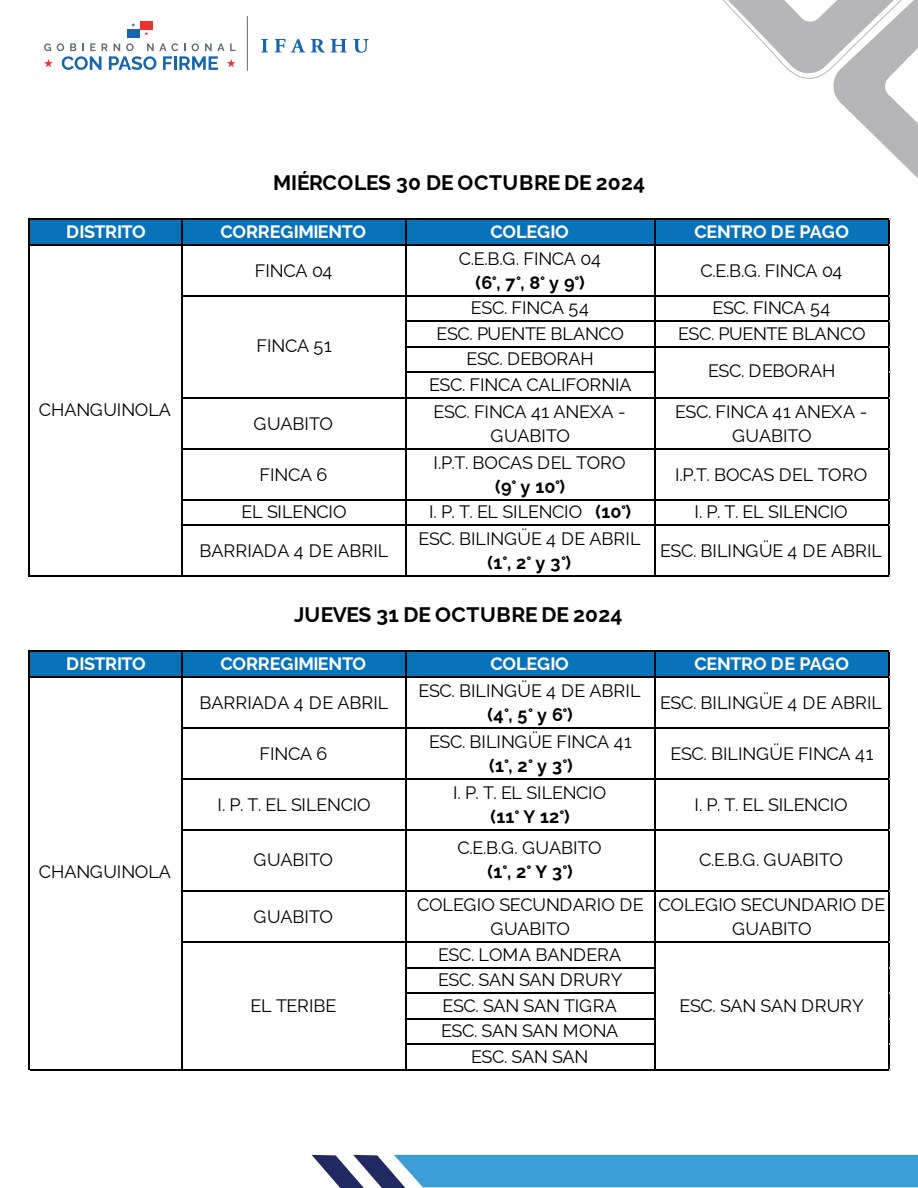
<style>
.page{position:relative;width:918px;height:1188px;background:#fff}
.page>*{position:absolute;margin:0;border:0;box-sizing:border-box;transform-origin:0 0}
.t1{font:700 21px "Raleway";letter-spacing:.005em;color:#000001}
.t2{font:18px/25.5px "Raleway";letter-spacing:-.005em;color:#000001;text-align:center}
.t3{font:700 18px "Raleway";color:#000001}
.t4{font:700 18px "Raleway";letter-spacing:-.015em;color:#fff}
.t5{font:700 18px "Raleway";letter-spacing:-.035em;color:#fff}
.s1{font-weight:700}
</style>
<div class="page">
<div style="left:140px;top:21px;width:13px;height:8px;background:#ee302e"></div>
<div style="left:127px;top:29px;width:13px;height:9px;background:#1764b1"></div>
<svg style="left:44px;top:43px;width:192px;height:27px"></svg>
<svg style="left:261px;top:39px;width:7px;height:13px"></svg>
<svg style="left:274px;top:39px;width:51px;height:14px"></svg>
<svg style="left:331px;top:39px;width:16px;height:13px"></svg>
<svg style="left:353px;top:39px;width:16px;height:14px"></svg>
<hr style="left:247px;top:16px;width:1px;height:55px;background:#646a6d">
<svg style="left:722px;top:0;width:196px;height:178px"></svg>
<svg style="left:312px;top:1155px;width:606px;height:33px;background:#4c9ed1"></svg>
<div style="left:28px;top:218px;width:862px;height:27px;background:#0873bb"></div>
<div style="left:28px;top:650px;width:862px;height:27px;background:#0873bb"></div>
<hr style="left:30px;top:218px;width:860px;height:2px;background:#000001">
<hr style="left:30px;top:244px;width:860px;height:1px;background:#000001">
<hr style="left:183px;top:295px;width:707px;height:1px;background:#000001">
<hr style="left:406px;top:320px;width:484px;height:2px;background:#000001">
<hr style="left:406px;top:346px;width:484px;height:1px;background:#000001">
<hr style="left:406px;top:371px;width:250px;height:2px;background:#000001">
<hr style="left:183px;top:397px;width:707px;height:1px;background:#000001">
<hr style="left:183px;top:448px;width:707px;height:1px;background:#000001">
<hr style="left:183px;top:499px;width:707px;height:1px;background:#000001">
<hr style="left:183px;top:524px;width:707px;height:2px;background:#000001">
<hr style="left:28px;top:218px;width:2px;height:359px;background:#000001">
<hr style="left:182px;top:220px;width:1px;height:357px;background:#000001">
<hr style="left:405px;top:220px;width:1px;height:357px;background:#000001">
<hr style="left:654px;top:220px;width:2px;height:357px;background:#000001">
<hr style="left:30px;top:575px;width:860px;height:2px;background:#000001">
<hr style="left:888px;top:220px;width:2px;height:357px;background:#000001">
<hr style="left:30px;top:650px;width:860px;height:2px;background:#000001">
<hr style="left:30px;top:676px;width:860px;height:1px;background:#000001">
<hr style="left:183px;top:727px;width:707px;height:1px;background:#000001">
<hr style="left:183px;top:778px;width:707px;height:1px;background:#000001">
<hr style="left:183px;top:829px;width:707px;height:1px;background:#000001">
<hr style="left:183px;top:890px;width:707px;height:2px;background:#000001">
<hr style="left:183px;top:941px;width:707px;height:2px;background:#000001">
<hr style="left:406px;top:967px;width:250px;height:1px;background:#000001">
<hr style="left:406px;top:992px;width:250px;height:2px;background:#000001">
<hr style="left:406px;top:1018px;width:250px;height:1px;background:#000001">
<hr style="left:406px;top:1043px;width:250px;height:2px;background:#000001">
<hr style="left:28px;top:650px;width:2px;height:420px;background:#000001">
<hr style="left:182px;top:652px;width:1px;height:418px;background:#000001">
<hr style="left:405px;top:652px;width:1px;height:418px;background:#000001">
<hr style="left:654px;top:652px;width:2px;height:418px;background:#000001">
<hr style="left:30px;top:1069px;width:860px;height:1px;background:#000001">
<hr style="left:888px;top:652px;width:2px;height:418px;background:#000001">
<p class="t1" style="left:273px;top:166px;width:374px">MIÉRCOLES 30 DE OCTUBRE DE 2024</p>
<p class="t5" style="left:66px;top:218px;width:81px">DISTRITO</p>
<p class="t4" style="left:220px;top:218px;width:147px">CORREGIMIENTO</p>
<p class="t4" style="left:490px;top:218px;width:80px">COLEGIO</p>
<p class="t4" style="left:694px;top:218px;width:156px">CENTRO DE PAGO</p>
<p class="t2" style="left:255px;top:256px;width:79px">FINCA 04</p>
<p class="t2" style="left:459px;top:244px;width:143px">C.E.B.G. FINCA 04</p>
<p class="t3" style="left:475px;top:269px;width:111px">(6°, 7°, 8° y 9°)</p>
<p class="t2" style="left:700px;top:256px;width:143px">C.E.B.G. FINCA 04</p>
<p class="t2" style="left:39px;top:395px;width:134px">CHANGUINOLA</p>
<p class="t2" style="left:256px;top:331px;width:77px">FINCA 51</p>
<p class="t2" style="left:254px;top:409px;width:81px">GUABITO</p>
<p class="t2" style="left:260px;top:460px;width:69px">FINCA 6</p>
<p class="t2" style="left:471px;top:293px;width:119px">ESC. FINCA 54</p>
<p class="t2" style="left:712px;top:293px;width:119px">ESC. FINCA 54</p>
<p class="t2" style="left:436px;top:319px;width:189px">ESC. PUENTE BLANCO</p>
<p class="t2" style="left:678px;top:319px;width:189px">ESC. PUENTE BLANCO</p>
<p class="t2" style="left:429px;top:344px;width:204px">ESC. DEBORAH<br>ESC. FINCA CALIFORNIA</p>
<p class="t2" style="left:708px;top:356px;width:129px">ESC. DEBORAH</p>
<p class="t2" style="left:434px;top:398px;width:194px;line-height:24px">ESC. FINCA 41 ANEXA -<br>GUABITO</p>
<p class="t2" style="left:675px;top:398px;width:194px;line-height:24px">ESC. FINCA 41 ANEXA -<br>GUABITO</p>
<p class="t2" style="left:434px;top:448px;width:194px">I.P.T. BOCAS DEL TORO</p>
<p class="t3" style="left:495px;top:473px;width:72px">(9° y 10°)</p>
<p class="t2" style="left:675px;top:460px;width:194px">I.P.T. BOCAS DEL TORO</p>
<p class="t2" style="left:242px;top:497px;width:107px">EL SILENCIO</p>
<p class="t2" style="left:429px;top:497px;width:204px">I. P. T. EL SILENCIO <span class="s1">(10°)</span></p>
<p class="t2" style="left:695px;top:497px;width:155px">I. P. T. EL SILENCIO</p>
<p class="t2" style="left:200px;top:536px;width:190px">BARRIADA 4 DE ABRIL</p>
<p class="t2" style="left:419px;top:524px;width:224px">ESC. BILINGÜE 4 DE ABRIL</p>
<p class="t3" style="left:488px;top:549px;width:85px">(1°, 2° y 3°)</p>
<p class="t2" style="left:660px;top:536px;width:224px">ESC. BILINGÜE 4 DE ABRIL</p>
<p class="t1" style="left:294px;top:598px;width:330px">JUEVES 31 DE OCTUBRE DE 2024</p>
<p class="t5" style="left:66px;top:650px;width:81px">DISTRITO</p>
<p class="t4" style="left:221px;top:650px;width:147px">CORREGIMIENTO</p>
<p class="t4" style="left:491px;top:650px;width:80px">COLEGIO</p>
<p class="t4" style="left:694px;top:650px;width:156px">CENTRO DE PAGO</p>
<p class="t2" style="left:199px;top:688px;width:190px">BARRIADA 4 DE ABRIL</p>
<p class="t2" style="left:419px;top:676px;width:224px">ESC. BILINGÜE 4 DE ABRIL</p>
<p class="t3" style="left:488px;top:701px;width:87px">(4°, 5° y 6°)</p>
<p class="t2" style="left:660px;top:688px;width:224px">ESC. BILINGÜE 4 DE ABRIL</p>
<p class="t2" style="left:39px;top:857px;width:134px">CHANGUINOLA</p>
<p class="t2" style="left:260px;top:739px;width:69px">FINCA 6</p>
<p class="t2" style="left:429px;top:727px;width:204px">ESC. BILINGÜE FINCA 41</p>
<p class="t3" style="left:489px;top:752px;width:85px">(1°, 2° y 3°)</p>
<p class="t2" style="left:671px;top:739px;width:204px">ESC. BILINGÜE FINCA 41</p>
<p class="t2" style="left:218px;top:790px;width:155px">I. P. T. EL SILENCIO</p>
<p class="t2" style="left:453px;top:778px;width:155px">I. P. T. EL SILENCIO</p>
<p class="t3" style="left:491px;top:803px;width:81px">(11° Y 12°)</p>
<p class="t2" style="left:695px;top:790px;width:155px">I. P. T. EL SILENCIO</p>
<p class="t2" style="left:254px;top:845px;width:81px">GUABITO</p>
<p class="t2" style="left:458px;top:833px;width:145px">C.E.B.G. GUABITO</p>
<p class="t3" style="left:488px;top:858px;width:87px">(1°, 2° Y 3°)</p>
<p class="t2" style="left:699px;top:845px;width:145px">C.E.B.G. GUABITO</p>
<p class="t2" style="left:254px;top:902px;width:81px">GUABITO</p>
<p class="t2" style="left:250px;top:991px;width:87px">EL TERIBE</p>
<p class="t2" style="left:417px;top:891px;width:228px;line-height:24px">COLEGIO SECUNDARIO DE<br>GUABITO</p>
<p class="t2" style="left:659px;top:891px;width:228px;line-height:24px">COLEGIO SECUNDARIO DE<br>GUABITO</p>
<p class="t2" style="left:438px;top:940px;width:186px">ESC. LOMA BANDERA<br>ESC. SAN SAN DRURY<br>ESC. SAN SAN TIGRA<br>ESC. SAN SAN MONA<br>ESC. SAN SAN</p>
<p class="t2" style="left:680px;top:991px;width:186px">ESC. SAN SAN DRURY</p>
</div>
